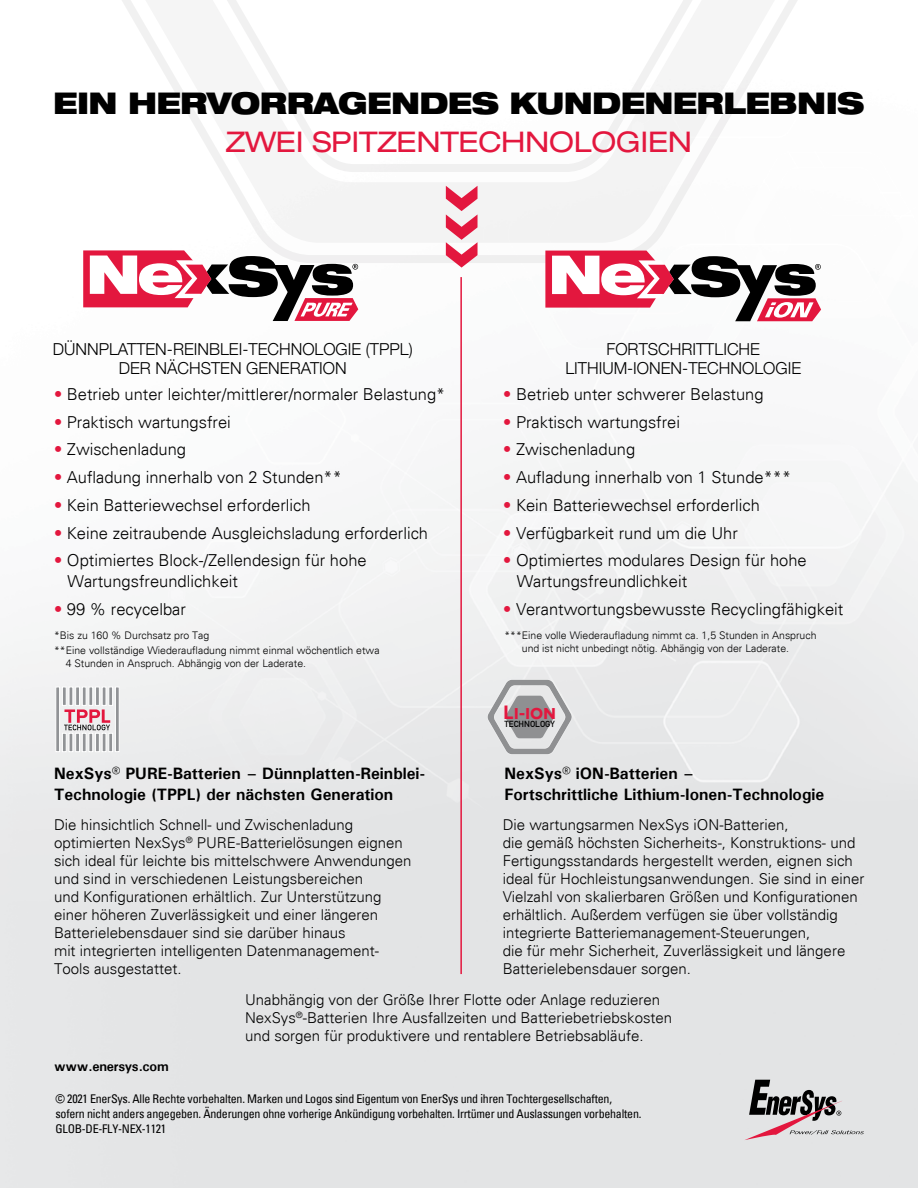
<style>
.page{position:relative;width:918px;height:1188px;background:#fff}
.page>*{position:absolute;margin:0;border:0;box-sizing:border-box;transform-origin:0 0}
.t1{font:900 expanded 30px "Helvetica Neue LT Pro";letter-spacing:-.02em;color:#000;scale:.95 1}
.t2{font:expanded 28.5px "Helvetica Neue LT Pro";letter-spacing:-.01em;color:#e3173e}
.t3{font:700 19.95px "Proxima Nova S";color:#e3173e}
.t4{font:300 16.5px/21px "Univers";color:#000}
.t5{font:700 16.5px/21px "Univers";color:#000}
.t6{font:300 16.5px/19.5px "Helvetica Neue";color:#000;text-align:center}
.t7{font:300 15px/18px "Univers";color:#000}
.t8{font:700 13.5px "Univers";letter-spacing:-.02em;color:#000}
.t9{font:condensed 12px/15px "Univers";letter-spacing:-.02em;color:#000}
.t10{font:300 10.5px/12.6px "Univers";color:#000}
.t11{font:700 8.55px "DIN Alternate";color:#000}
.s1{color:#e3173e}
</style>
<div class="page">
<svg style="left:121px;top:0;width:677px;height:263px"></svg>
<svg style="left:200px;top:0;width:519px;height:172px"></svg>
<svg style="left:83px;top:250px;width:275px;height:71px"></svg>
<svg style="left:446px;top:186px;width:32px;height:82px"></svg>
<hr style="left:460px;top:277px;width:2px;height:697px;background:#e3173e">
<svg style="left:487px;top:679px;width:85px;height:76px;background:#c0c1c2"></svg>
<svg style="left:56px;top:687px;width:4px;height:65px"></svg>
<svg style="left:62px;top:687px;width:5px;height:19px"></svg>
<svg style="left:69px;top:687px;width:4px;height:19px"></svg>
<svg style="left:75px;top:687px;width:4px;height:19px"></svg>
<svg style="left:82px;top:687px;width:4px;height:19px"></svg>
<svg style="left:89px;top:687px;width:4px;height:19px"></svg>
<svg style="left:96px;top:687px;width:4px;height:19px"></svg>
<svg style="left:102px;top:687px;width:4px;height:19px"></svg>
<svg style="left:109px;top:687px;width:4px;height:19px"></svg>
<svg style="left:115px;top:687px;width:5px;height:65px"></svg>
<svg style="left:62px;top:733px;width:5px;height:19px"></svg>
<svg style="left:69px;top:733px;width:4px;height:19px"></svg>
<svg style="left:75px;top:733px;width:4px;height:19px"></svg>
<svg style="left:82px;top:733px;width:4px;height:19px"></svg>
<svg style="left:89px;top:733px;width:4px;height:19px"></svg>
<svg style="left:96px;top:733px;width:4px;height:19px"></svg>
<svg style="left:102px;top:733px;width:4px;height:19px"></svg>
<svg style="left:109px;top:733px;width:4px;height:19px"></svg>
<svg style="left:64px;top:709px;width:46px;height:21px"></svg>
<svg style="left:744px;top:1080px;width:120px;height:60px;background:#b6afb1"></svg>
<svg style="left:545px;top:251px;width:276px;height:70px"></svg>
<p class="t1" style="left:53px;top:84px;width:856px">EIN HERVORRAGENDES KUNDENERLEBNIS</p>
<p class="t2" style="left:226px;top:125px;width:468px">ZWEI SPITZENTECHNOLOGIEN</p>
<p class="t6" style="left:53px;top:338px;width:361px">DÜNNPLATTEN-REINBLEI-TECHNOLOGIE (TPPL)<br>DER NÄCHSTEN GENERATION</p>
<p class="t6" style="left:565px;top:338px;width:237px">FORTSCHRITTLICHE<br>LITHIUM-IONEN-TECHNOLOGIE</p>
<p class="t4" style="left:54px;top:384px;width:393px"><span class="s1">•</span> Betrieb unter leichter/mittlerer/normaler Belastung*</p>
<p class="t4" style="left:54px;top:411px;width:178px"><span class="s1">•</span> Praktisch wartungsfrei</p>
<p class="t4" style="left:54px;top:439px;width:134px"><span class="s1">•</span> Zwischenladung</p>
<p class="t4" style="left:54px;top:467px;width:289px"><span class="s1">•</span> Aufladung innerhalb von 2 Stunden**</p>
<p class="t4" style="left:54px;top:495px;width:258px"><span class="s1">•</span> Kein Batteriewechsel erforderlich</p>
<p class="t4" style="left:54px;top:522px;width:376px"><span class="s1">•</span> Keine zeitraubende Ausgleichsladung erforderlich</p>
<p class="t4" style="left:68px;top:550px;width:301px;text-indent:-14px"><span class="s1">•</span> Optimiertes Block-/Zellendesign für hohe<br>Wartungsfreundlichkeit</p>
<p class="t4" style="left:54px;top:599px;width:134px"><span class="s1">•</span> 99 % recycelbar</p>
<p class="t4" style="left:503px;top:384px;width:262px"><span class="s1">•</span> Betrieb unter schwerer Belastung</p>
<p class="t4" style="left:503px;top:411px;width:178px"><span class="s1">•</span> Praktisch wartungsfrei</p>
<p class="t4" style="left:503px;top:439px;width:134px"><span class="s1">•</span> Zwischenladung</p>
<p class="t4" style="left:503px;top:467px;width:289px"><span class="s1">•</span> Aufladung innerhalb von 1 Stunde***</p>
<p class="t4" style="left:503px;top:495px;width:258px"><span class="s1">•</span> Kein Batteriewechsel erforderlich</p>
<p class="t4" style="left:503px;top:522px;width:236px"><span class="s1">•</span> Verfügbarkeit rund um die Uhr</p>
<p class="t4" style="left:517px;top:550px;width:292px;text-indent:-14px"><span class="s1">•</span> Optimiertes modulares Design für hohe<br>Wartungsfreundlichkeit</p>
<p class="t4" style="left:503px;top:599px;width:342px"><span class="s1">•</span> Verantwortungsbewusste Recyclingfähigkeit</p>
<p class="t10" style="left:54px;top:629px;width:157px">*Bis zu 160 % Durchsatz pro Tag</p>
<p class="t10" style="left:66px;top:644px;width:315px;text-indent:-12px">**Eine vollständige Wiederaufladung nimmt einmal wöchentlich etwa<br>4 Stunden in Anspruch. Abhängig von der Laderate.</p>
<p class="t10" style="left:522px;top:629px;width:296px;text-indent:-18px">***Eine volle Wiederaufladung nimmt ca. 1,5 Stunden in Anspruch und ist nicht unbedingt nötig. Abhängig von der Laderate.</p>
<h3 class="t3" style="left:504px;top:701px;width:54px">Li-ion</h3>
<p class="t11" style="left:505px;top:718px;width:52px">TECHNOLOGY</p>
<p class="t5" style="left:54px;top:763px;width:373px">NexSys® PURE-Batterien – Dünnplatten-Reinblei-<br>Technologie (TPPL) der nächsten Generation</p>
<p class="t5" style="left:504px;top:763px;width:321px">NexSys® iON-Batterien –<br>Fortschrittliche Lithium-Ionen-Technologie</p>
<p class="t7" style="left:54px;top:816px;width:359px">Die hinsichtlich Schnell- und Zwischenladung optimierten NexSys<sup>®</sup> PURE-Batterielösungen eignen sich ideal für leichte bis mittelschwere Anwendungen und sind in verschiedenen Leistungsbereichen<br>und Konfigurationen erhältlich. Zur Unterstützung einer höheren Zuverlässigkeit und einer längeren Batterielebensdauer sind sie darüber hinaus<br>mit integrierten intelligenten Datenmanagement-Tools ausgestattet.</p>
<p class="t7" style="left:503px;top:816px;width:363px">Die wartungsarmen NexSys iON-Batterien,<br>die gemäß höchsten Sicherheits-, Konstruktions- und Fertigungsstandards hergestellt werden, eignen sich ideal für Hochleistungsanwendungen. Sie sind in einer Vielzahl von skalierbaren Größen und Konfigurationen erhältlich. Außerdem verfügen sie über vollständig integrierte Batteriemanagement-Steuerungen,<br>die für mehr Sicherheit, Zuverlässigkeit und längere Batterielebensdauer sorgen.</p>
<p class="t8" style="left:54px;top:1057px;width:116px">www.enersys.com</p>
<p class="t7" style="left:245px;top:991px;width:429px">Unabhängig von der Größe Ihrer Flotte oder Anlage reduzieren<br>NexSys<sup>®</sup>-Batterien Ihre Ausfallzeiten und Batteriebetriebskosten und sorgen für produktivere und rentablere Betriebsabläufe.</p>
<p class="t9" style="left:55px;top:1091px;width:587px">© 2021 EnerSys. Alle Rechte vorbehalten. Marken und Logos sind Eigentum von EnerSys und ihren Tochtergesellschaften, sofern nicht anders angegeben. Änderungen ohne vorherige Ankündigung vorbehalten. Irrtümer und Auslassungen vorbehalten.</p>
<p class="t9" style="left:55px;top:1121px;width:112px">GLOB-DE-FLY-NEX-1121</p>
</div>
